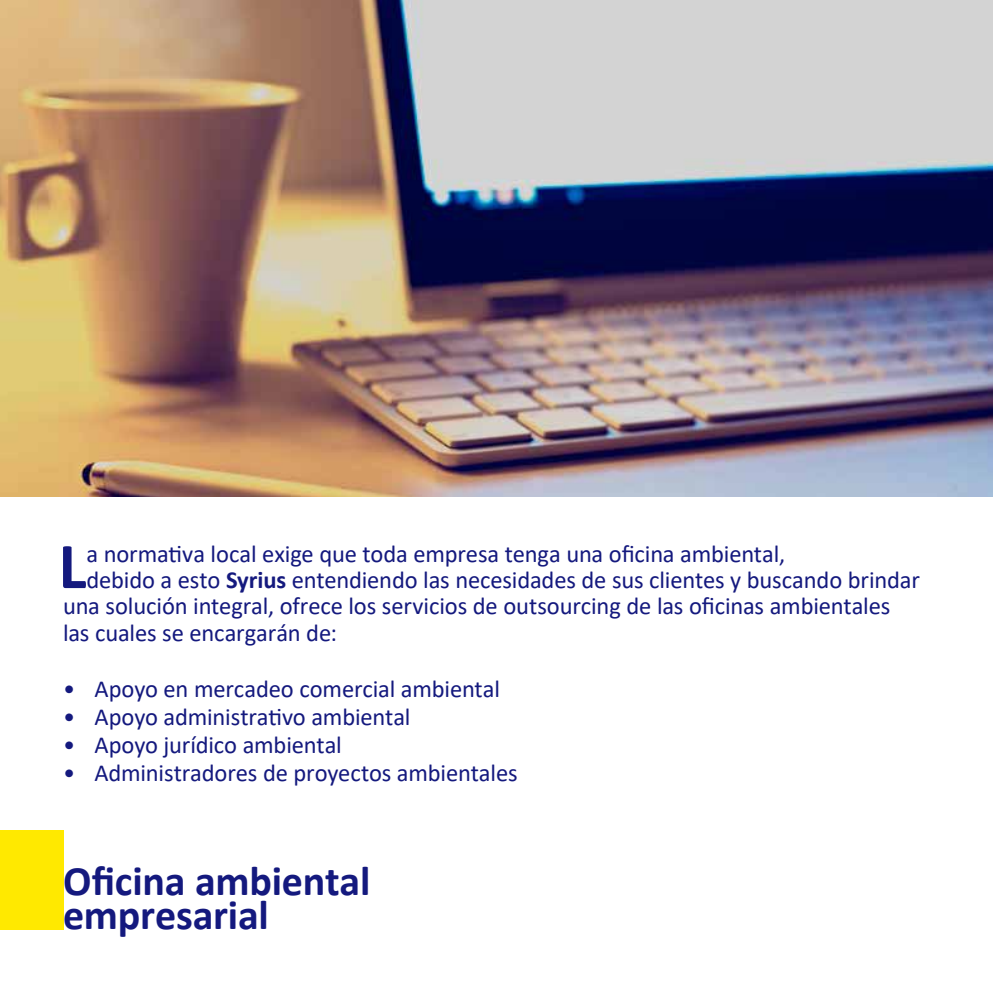
<style>
.page{position:relative;width:993px;height:993px;background:#fff}
.page>*{position:absolute;margin:0;border:0;box-sizing:border-box;transform-origin:0 0}
.t1{font:700 65.8px "Calibri";color:#14197e}
.t2{font:700 42px/33.2px "Calibri";letter-spacing:-.005em;color:#14197e}
.t3{font:24.5px "Calibri";letter-spacing:-.005em;color:#14197e}
.s1{font-weight:700}
</style>
<div class="page">
<div style="left:0;top:830px;width:63px;height:99px;background:#ffe900"></div>
<img style="left:0;top:0;width:992px;height:496px">
<h1 class="t1" style="left:58px;top:519px;width:29px">L</h1>
<p class="t3" style="left:86px;top:536px;width:700px">a normativa local exige que toda empresa tenga una oficina ambiental,</p>
<p class="t3" style="left:86px;top:562px;width:834px">debido a esto <span class="s1">Syrius</span> entendiendo las necesidades de sus clientes y buscando brindar</p>
<p class="t3" style="left:63px;top:589px;width:828px">una solución integral, ofrece los servicios de outsourcing de las oficinas ambientales</p>
<p class="t3" style="left:63px;top:615px;width:275px">las cuales se encargarán de:</p>
<p class="t3" style="left:63px;top:671px;width:438px">• Apoyo en mercadeo comercial ambiental</p>
<p class="t3" style="left:63px;top:699px;width:349px">• Apoyo administrativo ambiental</p>
<p class="t3" style="left:63px;top:727px;width:280px">• Apoyo jurídico ambiental</p>
<p class="t3" style="left:63px;top:755px;width:456px">• Administradores de proyectos ambientales</p>
<h2 class="t2" style="left:63px;top:864px;width:309px">Oficina ambiental empresarial</h2>
</div>
